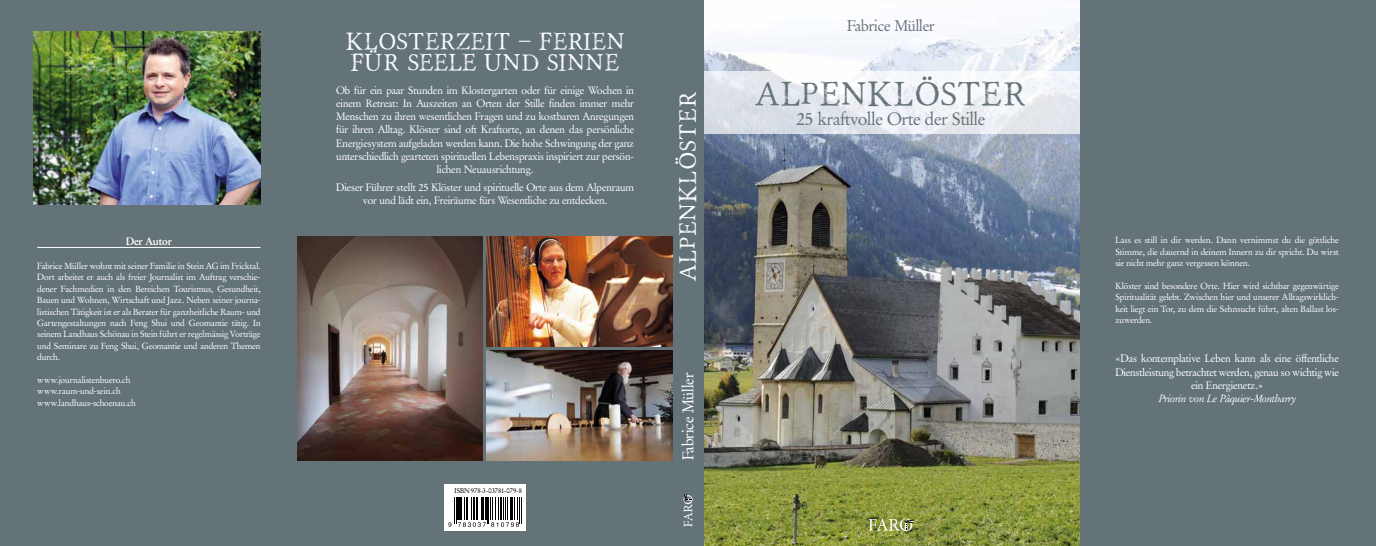
<style>
.page{position:relative;width:1376px;height:546px;background:#fff}
.page>*{position:absolute;margin:0;border:0;box-sizing:border-box;transform-origin:0 0}
.t1{font:26.25px "Portmanteau";color:#647378}
.t2{font:18.38px/21px "Portmanteau";color:#fff}
.t3{font:17.5px "Garamond Stempel BQ";color:#647378}
.t4{font:15.31px "Garamond Stempel BQ";color:#647378}
.t5{font:15.31px "Garamond Stempel BQ";color:#fff}
.t6{font:10.5px/13.1px "Garamond Stempel BQ";color:#fff;text-align:center}
.t7{font:italic 10.5px "Garamond Stempel BQ";color:#fff}
.t8{font:700 10.5px "Garamond Stempel BQ";color:#fff}
.t9{font:8.75px/11.4px "Garamond Stempel BQ";letter-spacing:.005em;color:#fff;text-align:justify}
.t10{font:6.83px "Garamond Stempel BQ";letter-spacing:-.005em;color:#000}
</style>
<div class="page">
<img style="left:703px;top:0;width:377px;height:546px">
<svg style="left:868px;top:518px;width:45px;height:13px"></svg>
<svg style="left:703px;top:72px;width:377px;height:62px"></svg>
<div style="left:1080px;top:0;width:295px;height:546px;background:#647378"></div>
<div style="left:0;top:0;width:703px;height:546px;background:#647378"></div>
<hr style="left:37px;top:247px;width:223px;height:1px;background:#fff">
<img style="left:34px;top:32px;width:226px;height:172px">
<img style="left:298px;top:237px;width:184px;height:223px">
<img style="left:486px;top:237px;width:186px;height:109px">
<img style="left:486px;top:350px;width:186px;height:110px">
<div style="left:444px;top:484px;width:82px;height:47px;background:#fff"></div>
<svg style="left:448px;top:497px;width:74px;height:30px"></svg>
<svg style="left:683px;top:494px;width:9px;height:32px"></svg>
<p class="t8" style="left:126px;top:235px;width:48px">Der Autor</p>
<p class="t9" style="left:37px;top:260px;width:225px">Fabrice Müller wohnt mit seiner Familie in Stein AG im Fricktal.<br>Dort arbeitet er auch als freier Journalist im Auftrag verschie&shy;dener Fachmedien in den Bereichen Tourismus, Gesundheit, Bauen und Wohnen, Wirtschaft und Jazz. Neben seiner journa&shy;listischen Tätigkeit ist er als Berater für ganzheitliche Raum- und Gartengestaltungen nach Feng Shui und Geomantie tätig. In seinem Landhaus Schönau in Stein führt er regelmässig Vorträge und Seminare zu Feng Shui, Geomantie und anderen Themen durch.</p>
<p class="t9" style="left:37px;top:374px;width:100px;text-align:left">www.journalistenbuero.ch www.raum-und-sein.ch www.landhaus-schoenau.ch</p>
<h2 class="t2" style="left:345px;top:30px;width:281px">KLOSTERZEIT − FERIEN<br>FÜR SEELE UND SINNE</h2>
<p class="t6" style="left:336px;top:84px;width:299px">Ob für ein paar Stunden im Klostergarten oder für einige Wochen in einem Retreat: In Auszeiten an Orten der Stille finden immer mehr Menschen zu ihren wesentlichen Fragen und zu kostbaren Anregungen für ihren Alltag. Klöster sind oft Kraftorte, an denen das persönliche Energiesystem aufgeladen werden kann. Die hohe Schwingung der ganz unterschiedlich gearteten spirituellen Lebenspraxis inspiriert zur persön&shy;lichen Neuausrichtung.</p>
<p class="t6" style="left:336px;top:181px;width:299px">Dieser Führer stellt 25 Klöster und spirituelle Orte aus dem Alpenraum vor und lädt ein, Freiräume fürs Wesentliche zu entdecken.</p>
<p class="t10" style="left:454px;top:487px;width:69px">ISBN 978-3-03781-079-8</p>
<h2 class="t2" style="left:677px;top:282px;width:193px;rotate:-90deg">ALPENKLÖSTER</h2>
<h3 class="t5" style="left:679px;top:460px;width:89px;rotate:-90deg">Fabrice Müller</h3>
<h3 class="t4" style="left:847px;top:17px;width:89px">Fabrice Müller</h3>
<h1 class="t1" style="left:754px;top:75px;width:275px">ALPENKLÖSTER</h1>
<h3 class="t3" style="left:796px;top:108px;width:190px">25 kraftvolle Orte der Stille</h3>
<p class="t9" style="left:1115px;top:235px;width:225px">Lass es still in dir werden. Dann vernimmst du die göttliche Stimme, die dauernd in deinem Innern zu dir spricht. Du wirst sie nicht mehr ganz vergessen können.</p>
<p class="t9" style="left:1115px;top:280px;width:225px">Klöster sind besondere Orte. Hier wird sichtbar gegenwärtige Spiritualität gelebt. Zwischen hier und unserer Alltagswirklich&shy;keit liegt ein Tor, zu dem die Sehnsucht führt, alten Ballast los&shy;zuwerden.</p>
<p class="t6" style="left:1115px;top:352px;width:225px">«Das kontemplative Leben kann als eine öffentliche<br>Dienstleistung betrachtet werden, genau so wichtig wie ein Energienetz.»</p>
<p class="t7" style="left:1158px;top:392px;width:139px">Priorin von Le Pâquier-Montbarry</p>
</div>
